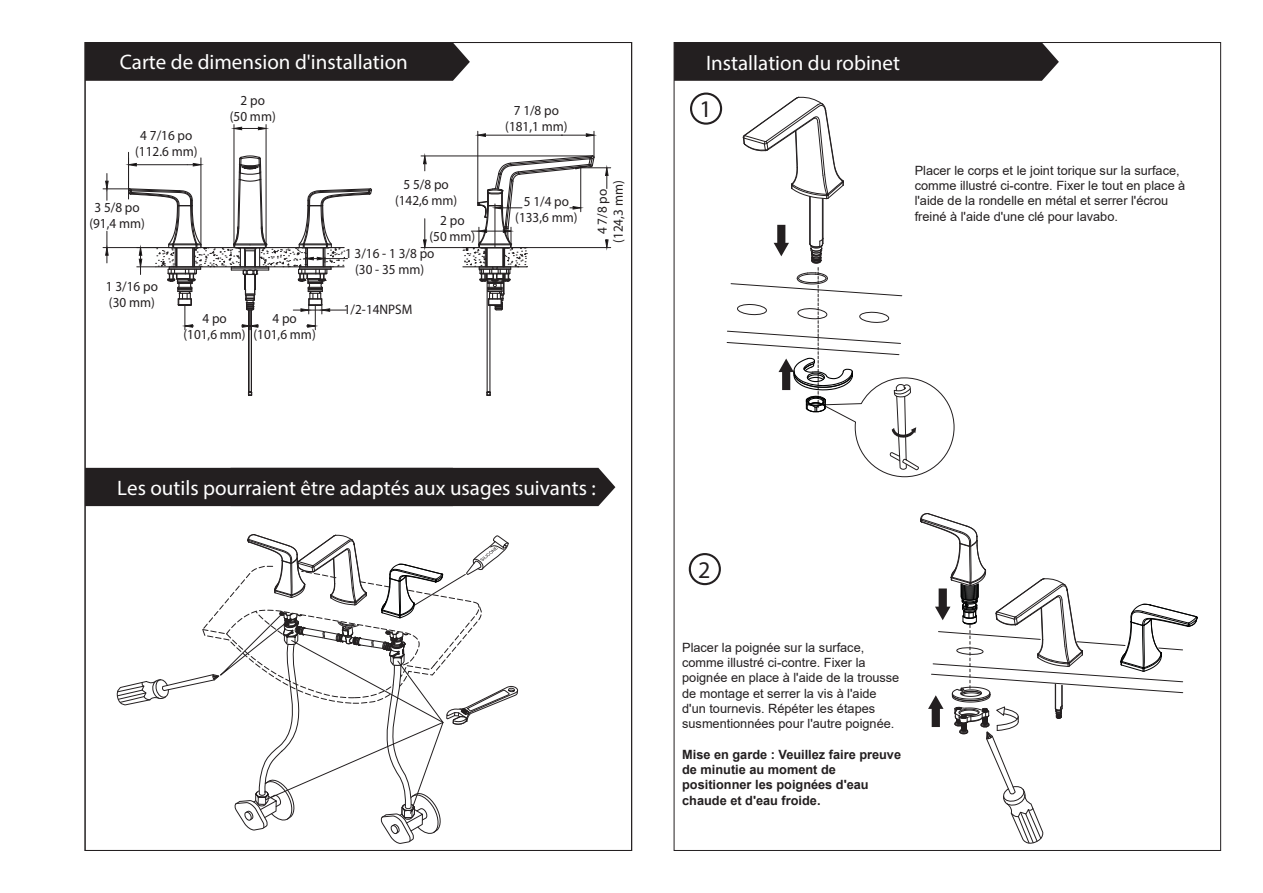
<style>
.page{position:relative;width:1263px;height:893px;background:#fff}
.page>*{position:absolute;margin:0;border:0;box-sizing:border-box;transform-origin:0 0}
.t1{font:24px "Myriad Pro";color:#231f20}
.t2{font:21px "Myriad Pro";color:#fff}
.t3{font:13.8px/15.9px "Myriad Pro";color:#231f20;text-align:center;scale:.96 1}
.t4{font:12.75px/15.3px "Arial";color:#231f20}
.t5{font:700 12.75px/15.3px "Arial";color:#231f20}
</style>
<div class="page">
<div style="left:674px;top:43px;width:385px;height:38px;background:#231f20"></div>
<div style="left:85px;top:43px;width:385px;height:38px;background:#231f20"></div>
<div style="left:690px;top:93px;width:32px;height:32px;border:2px solid #231f20;border-radius:50%"></div>
<div style="left:689px;top:553px;width:32px;height:32px;border:2px solid #231f20;border-radius:50%"></div>
<div style="left:85px;top:468px;width:530px;height:38px;background:#231f20"></div>
<svg style="left:115px;top:534px;width:403px;height:317px"></svg>
<hr style="left:823px;top:198px;width:1px;height:40px;background:#231f20">
<hr style="left:822px;top:198px;width:1px;height:46px;background:#231f20">
<hr style="left:810px;top:196px;width:1px;height:48px;background:#231f20">
<hr style="left:809px;top:196px;width:1px;height:47px;background:#231f20">
<svg style="left:742px;top:96px;width:102px;height:104px"></svg>
<svg style="left:726px;top:225px;width:472px;height:619px"></svg>
<hr style="left:421px;top:156px;width:172px;height:1px;background:#231f20">
<hr style="left:421px;top:247px;width:57px;height:1px;background:#231f20">
<svg style="left:423px;top:155px;width:4px;height:16px"></svg>
<svg style="left:423px;top:219px;width:4px;height:29px"></svg>
<hr style="left:581px;top:168px;width:30px;height:1px;background:#231f20">
<hr style="left:512px;top:247px;width:99px;height:1px;background:#231f20">
<svg style="left:605px;top:167px;width:4px;height:22px"></svg>
<svg style="left:605px;top:239px;width:4px;height:9px"></svg>
<hr style="left:128px;top:152px;width:1px;height:38px;background:#231f20">
<hr style="left:489px;top:305px;width:1px;height:90px;background:#231f20">
<hr style="left:487px;top:279px;width:1px;height:116px;background:#231f20">
<svg style="left:486px;top:392px;width:5px;height:4px"></svg>
<hr style="left:251px;top:310px;width:1px;height:85px;background:#231f20">
<hr style="left:248px;top:310px;width:1px;height:85px;background:#231f20">
<svg style="left:463px;top:131px;width:132px;height:180px"></svg>
<hr style="left:266px;top:125px;width:1px;height:121px;background:#231f20">
<hr style="left:234px;top:125px;width:1px;height:121px;background:#231f20">
<svg style="left:233px;top:126px;width:34px;height:4px"></svg>
<svg style="left:103px;top:155px;width:269px;height:175px"></svg>
<h2 class="t2" style="left:120px;top:49px;width:290px">Carte de dimension d'installation</h2>
<p class="t3" style="left:135px;top:127px;width:66px">4 7/16 po (112.6 mm)</p>
<p class="t3" style="left:89px;top:200px;width:59px">3 5/8 po (91,4 mm)</p>
<p class="t3" style="left:106px;top:278px;width:56px;text-align:left">1 3/16 po (30 mm)</p>
<p class="t3" style="left:230px;top:93px;width:49px">2 po<br>(50 mm)</p>
<p class="t3" style="left:183px;top:311px;width:66px">4 po<br>(101,6 mm)</p>
<p class="t3" style="left:253px;top:311px;width:66px">4 po<br>(101,6 mm)</p>
<p class="t3" style="left:395px;top:176px;width:66px">5 5/8 po (142,6 mm)</p>
<p class="t3" style="left:429px;top:212px;width:49px">2 po<br>(50 mm)</p>
<p class="t3" style="left:345px;top:245px;width:95px">1 3/16 - 1 3/8 po (30 - 35 mm)</p>
<p class="t3" style="left:344px;top:301px;width:73px">1/2-14NPSM</p>
<p class="t3" style="left:505px;top:103px;width:66px">7 1/8 po (181,1 mm)</p>
<p class="t3" style="left:515px;top:193px;width:66px">5 1/4 po (133,6 mm)</p>
<p class="t3" style="left:594px;top:243px;width:66px;rotate:-90deg">4 7/8 po (124,3 mm)</p>
<h2 class="t2" style="left:117px;top:475px;width:480px">Les outils pourraient être adaptés aux usages suivants :</h2>
<h2 class="t2" style="left:706px;top:50px;width:195px">Installation du robinet</h2>
<h1 class="t1" style="left:699px;top:94px;width:14px">1</h1>
<p class="t4" style="left:915px;top:162px;width:272px">Placer le corps et le joint torique sur la surface, comme illustré ci-contre. Fixer le tout en place à l'aide de la rondelle en métal et serrer l'écrou freiné à l'aide d'une clé pour lavabo.</p>
<h1 class="t1" style="left:698px;top:555px;width:14px">2</h1>
<p class="t4" style="left:682px;top:639px;width:219px">Placer la poignée sur la surface, comme illustré ci-contre. Fixer la poignée en place à l'aide de la trousse de montage et serrer la vis à l'aide d'un tournevis. Répéter les étapes susmentionnées pour l'autre poignée.</p>
<p class="t5" style="left:682px;top:747px;width:220px">Mise en garde : Veuillez faire preuve de minutie au moment de positionner les poignées d'eau chaude et d'eau froide.</p>
</div>
